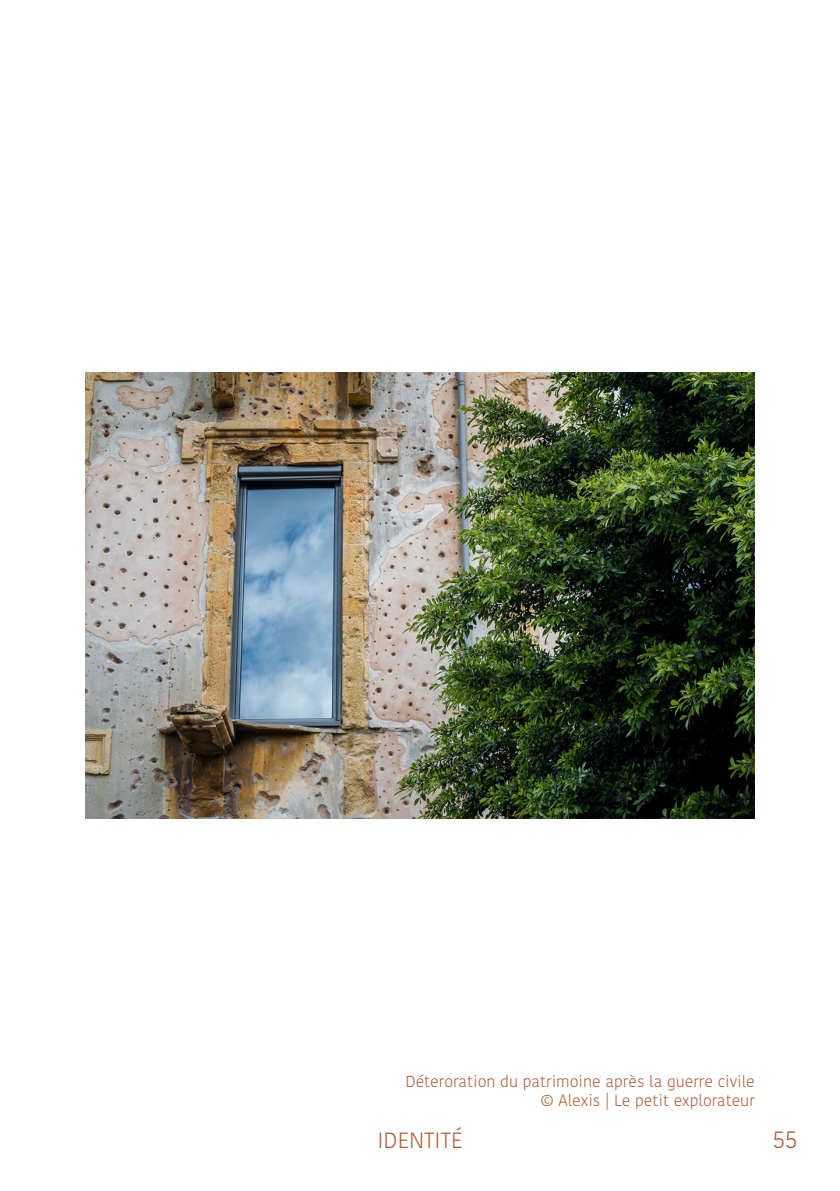
<style>
.page{position:relative;width:840px;height:1191px;background:#fff}
.page>*{position:absolute;margin:0;border:0;box-sizing:border-box;transform-origin:0 0}
.t1{font:300 24px "Kohinoor Bangla";color:#b05c36}
.t2{font:300 22px "Kohinoor Bangla";color:#b05c36}
.Legende_photo{font:300 16px "Kohinoor Bangla";color:#b05c36}
</style>
<div class="page">
<img style="left:85px;top:373px;width:669px;height:445px">
<p class="Legende_photo" style="left:405px;top:1069px;width:350px">Déteroration du patrimoine après la guerre civile</p>
<p class="Legende_photo" style="left:540px;top:1088px;width:216px">© Alexis | Le petit explorateur</p>
<h2 class="t2" style="left:377px;top:1124px;width:86px">IDENTITÉ</h2>
<h1 class="t1" style="left:772px;top:1122px;width:26px">55</h1>
</div>
